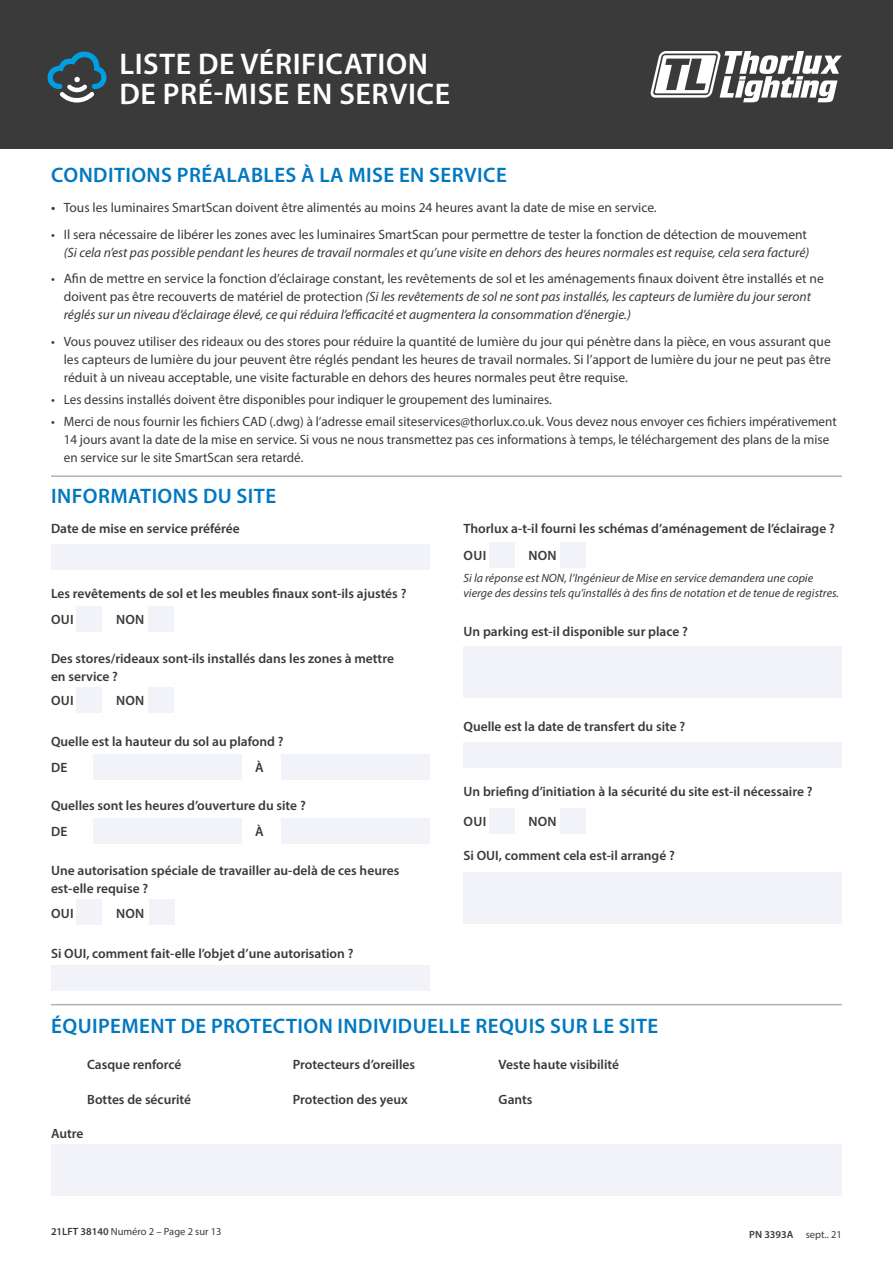
<style>
.page{position:relative;width:893px;height:1263px;background:#fff}
.page>*{position:absolute;margin:0;border:0;box-sizing:border-box;transform-origin:0 0}
.t1{font:600 30px/30px "Myriad Pro";letter-spacing:.02em;color:#fff}
.t2{font:600 21px "Myriad Pro";letter-spacing:.02em;color:#0078c1}
.t3{font:13.5px/18px "Myriad Pro";color:#3a3a3a;text-align:justify}
.t4{font:600 13.5px/18px "Myriad Pro";color:#3a3a3a}
.t5{font:italic 13.5px/18px "Myriad Pro";color:#3a3a3a}
.t6{font:italic 12px/15px "Myriad Pro";color:#3a3a3a}
.t7{font:10.5px "Myriad Pro";color:#3a3a3a}
.s1{font-weight:600}
.s2{font-style:normal}
</style>
<div class="page">
<div style="left:0;top:0;width:893px;height:149px;background:#3a3a3a"></div>
<svg style="left:651px;top:51px;width:191px;height:51px"></svg>
<svg style="left:48px;top:52px;width:59px;height:51px"></svg>
<div style="left:51px;top:544px;width:378px;height:26px;background:#f1f3f8"></div>
<div style="left:51px;top:965px;width:378px;height:26px;background:#f1f3f8"></div>
<div style="left:463px;top:646px;width:379px;height:52px;background:#f1f3f8"></div>
<div style="left:463px;top:873px;width:379px;height:51px;background:#f1f3f8"></div>
<div style="left:463px;top:742px;width:379px;height:25px;background:#f1f3f8"></div>
<div style="left:77px;top:606px;width:25px;height:26px;background:#f1f3f8"></div>
<div style="left:148px;top:606px;width:25px;height:26px;background:#f1f3f8"></div>
<div style="left:489px;top:542px;width:25px;height:26px;background:#f1f3f8"></div>
<div style="left:560px;top:542px;width:26px;height:26px;background:#f1f3f8"></div>
<div style="left:489px;top:808px;width:25px;height:26px;background:#f1f3f8"></div>
<div style="left:560px;top:808px;width:26px;height:26px;background:#f1f3f8"></div>
<div style="left:77px;top:687px;width:25px;height:25px;background:#f1f3f8"></div>
<div style="left:148px;top:687px;width:25px;height:25px;background:#f1f3f8"></div>
<div style="left:77px;top:900px;width:25px;height:25px;background:#f1f3f8"></div>
<div style="left:149px;top:900px;width:25px;height:25px;background:#f1f3f8"></div>
<div style="left:94px;top:818px;width:148px;height:25px;background:#f1f3f8"></div>
<div style="left:94px;top:754px;width:148px;height:25px;background:#f1f3f8"></div>
<div style="left:281px;top:818px;width:148px;height:25px;background:#f1f3f8"></div>
<div style="left:281px;top:754px;width:148px;height:25px;background:#f1f3f8"></div>
<div style="left:51px;top:1144px;width:791px;height:51px;background:#f1f3f8"></div>
<hr style="left:51px;top:475px;width:791px;height:2px;background:#b3b2b2">
<hr style="left:51px;top:1004px;width:791px;height:1px;background:#b3b2b2">
<h1 class="t1" style="left:119px;top:48px;width:332px">LISTE DE VÉRIFICATION<br>DE PRÉ-MISE EN SERVICE</h1>
<h2 class="t2" style="left:51px;top:161px;width:457px">CONDITIONS PRÉALABLES À LA MISE EN SERVICE</h2>
<p class="t3" style="left:51px;top:199px;width:607px"><span class="s1">•</span> Tous les luminaires SmartScan doivent être alimentés au moins 24 heures avant la date de mise en service.</p>
<p class="t3" style="left:51px;top:225px;width:757px">• Il sera nécessaire de libérer les zones avec les luminaires SmartScan pour permettre de tester la fonction de détection de mouvement</p>
<p class="t5" style="left:64px;top:243px;width:747px">(Si cela n’est pas possible pendant les heures de travail normales et qu’une visite en dehors des heures normales est requise, cela sera facturé)</p>
<p class="t5" style="left:64px;top:270px;width:761px;text-indent:-13px"><span class="s2">• Afin de mettre en service la fonction d’éclairage constant, les revêtements de sol et les aménagements finaux doivent être installés et ne doivent pas être recouverts de matériel de protection</span> (Si les revêtements de sol ne sont pas installés, les capteurs de lumière du jour seront réglés sur un niveau d’éclairage élevé, ce qui réduira l’efficacité et augmentera la consommation d’énergie.)</p>
<p class="t3" style="left:64px;top:332px;width:769px;text-indent:-13px">• Vous pouvez utiliser des rideaux ou des stores pour réduire la quantité de lumière du jour qui pénètre dans la pièce, en vous assurant que les capteurs de lumière du jour peuvent être réglés pendant les heures de travail normales. Si l’apport de lumière du jour ne peut pas être réduit à un niveau acceptable, une visite facturable en dehors des heures normales peut être requise.</p>
<p class="t3" style="left:51px;top:390px;width:502px">• Les dessins installés doivent être disponibles pour indiquer le groupement des luminaires.</p>
<p class="t3" style="left:64px;top:413px;width:774px;text-align:left;text-indent:-13px">• Merci de nous fournir les fichiers CAD (.dwg) à l’adresse email siteservices@thorlux.co.uk. Vous devez nous envoyer ces fichiers impérativement<br>14 jours avant la date de la mise en service. Si vous ne nous transmettez pas ces informations à temps, le téléchargement des plans de la mise en service sur le site SmartScan sera retardé.</p>
<h2 class="t2" style="left:51px;top:482px;width:226px">INFORMATIONS DU SITE</h2>
<p class="t4" style="left:51px;top:519px;width:190px">Date de mise en service préférée</p>
<p class="t4" style="left:51px;top:584px;width:357px">Les revêtements de sol et les meubles finaux sont-ils ajustés ?</p>
<p class="t4" style="left:51px;top:610px;width:24px">OUI</p>
<p class="t4" style="left:116px;top:610px;width:30px">NON</p>
<p class="t4" style="left:51px;top:649px;width:344px">Des stores/rideaux sont-ils installés dans les zones à mettre en service ?</p>
<p class="t4" style="left:51px;top:691px;width:24px">OUI</p>
<p class="t4" style="left:116px;top:691px;width:30px">NON</p>
<p class="t4" style="left:51px;top:732px;width:234px">Quelle est la hauteur du sol au plafond ?</p>
<p class="t4" style="left:51px;top:758px;width:18px">DE</p>
<p class="t4" style="left:255px;top:758px;width:10px">À</p>
<p class="t4" style="left:51px;top:796px;width:256px">Quelles sont les heures d’ouverture du site ?</p>
<p class="t4" style="left:51px;top:822px;width:18px">DE</p>
<p class="t4" style="left:255px;top:822px;width:10px">À</p>
<p class="t4" style="left:51px;top:861px;width:350px">Une autorisation spéciale de travailler au-delà de ces heures est‑elle requise ?</p>
<p class="t4" style="left:51px;top:904px;width:24px">OUI</p>
<p class="t4" style="left:116px;top:904px;width:30px">NON</p>
<p class="t4" style="left:51px;top:944px;width:304px">Si OUI, comment fait-elle l’objet d’une autorisation ?</p>
<p class="t4" style="left:463px;top:519px;width:373px">Thorlux a-t-il fourni les schémas d’aménagement de l’éclairage ?</p>
<p class="t6" style="left:463px;top:570px;width:377px">Si la réponse est NON, l’Ingénieur de Mise en service demandera une copie vierge des dessins tels qu’installés à des fins de notation et de tenue de registres.</p>
<p class="t4" style="left:463px;top:622px;width:226px">Un parking est-il disponible sur place ?</p>
<p class="t4" style="left:464px;top:546px;width:24px">OUI</p>
<p class="t4" style="left:528px;top:546px;width:30px">NON</p>
<p class="t4" style="left:463px;top:717px;width:223px">Quelle est la date de transfert du site ?</p>
<p class="t4" style="left:463px;top:782px;width:351px">Un briefing d’initiation à la sécurité du site est-il nécessaire ?</p>
<p class="t4" style="left:464px;top:812px;width:24px">OUI</p>
<p class="t4" style="left:528px;top:812px;width:30px">NON</p>
<p class="t4" style="left:463px;top:846px;width:213px">Si OUI, comment cela est-il arrangé ?</p>
<h2 class="t2" style="left:51px;top:1013px;width:609px">ÉQUIPEMENT DE PROTECTION INDIVIDUELLE REQUIS SUR LE SITE</h2>
<p class="t4" style="left:293px;top:1055px;width:124px">Protecteurs d’oreilles</p>
<p class="t4" style="left:293px;top:1090px;width:117px">Protection des yeux</p>
<p class="t4" style="left:87px;top:1055px;width:96px">Casque renforcé</p>
<p class="t4" style="left:87px;top:1090px;width:106px">Bottes de sécurité</p>
<p class="t4" style="left:499px;top:1055px;width:122px">Veste haute visibilité</p>
<p class="t4" style="left:499px;top:1090px;width:35px">Gants</p>
<p class="t4" style="left:51px;top:1124px;width:34px">Autre</p>
<p class="t7" style="left:51px;top:1225px;width:172px"><span class="s1">21LFT 38140</span> Numéro 2 – Page 2 sur 13</p>
<p class="t7" style="left:749px;top:1227px;width:94px"><span class="s1">PN 3393A</span> sept.. 21</p>
</div>
